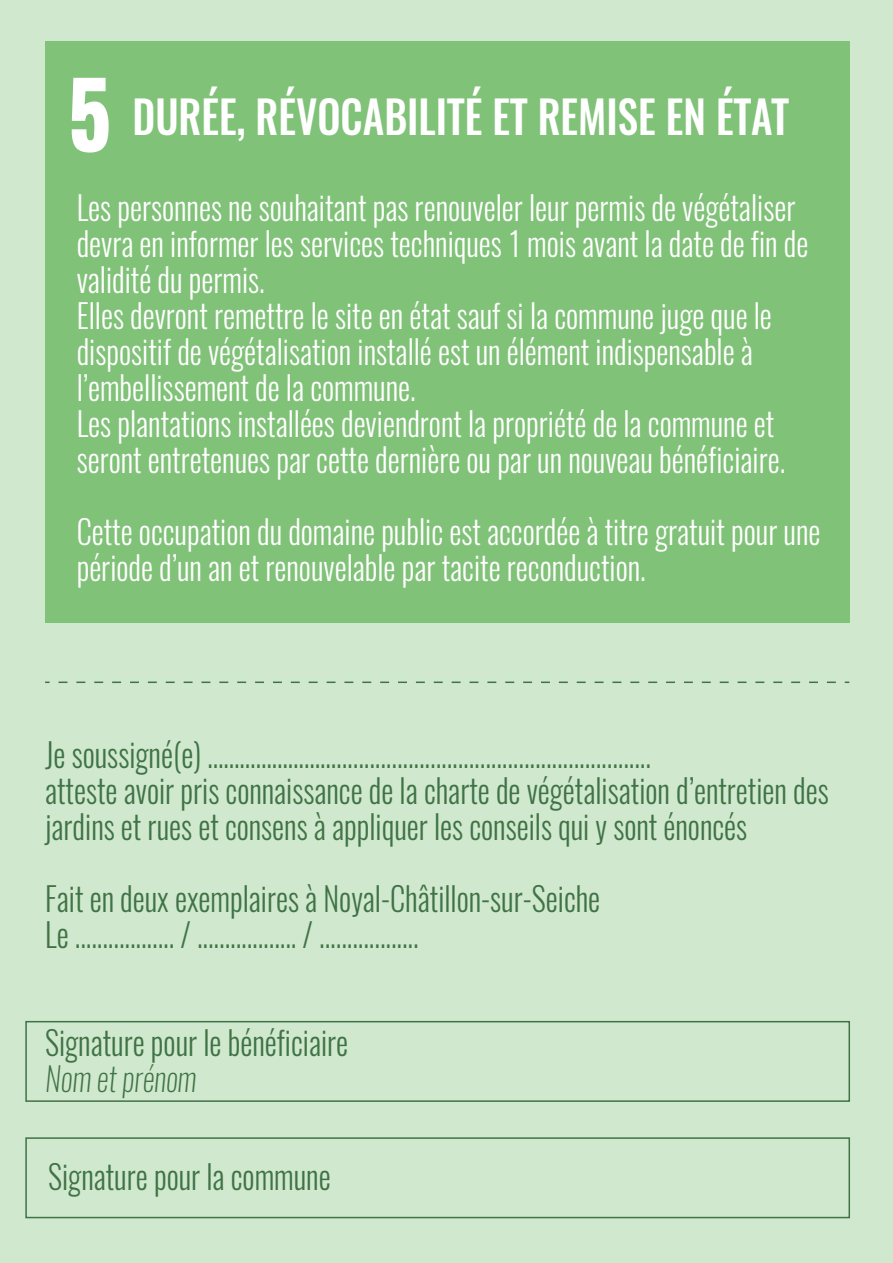
<style>
.page{position:relative;width:893px;height:1263px;background:#fff}
.page>*{position:absolute;margin:0;border:0;box-sizing:border-box;transform-origin:0 0}
.t1{font:500 45px "Oswald";color:#fff;scale:.92 1}
.t2{font:300 33px/36px "Oswald";color:#fff;scale:.92 1}
.t3{font:300 33px/36px "Oswald";color:#3f7346;scale:.92 1}
.t4{font:italic 200 33px "Oswald";color:#3f7346;scale:.92 1}
.s1{font-weight:800;font-size:90.45px}
</style>
<div class="page">
<div style="left:0;top:1px;width:893px;height:1262px;background:#d0e8cd"></div>
<div style="left:45px;top:42px;width:804px;height:581px;background:#81c279"></div>
<svg style="left:59px;top:681px;width:790px;height:2px"></svg>
<div style="left:25px;top:1021px;width:825px;height:81px;border:2px solid #3f7346"></div>
<div style="left:25px;top:1137px;width:825px;height:81px;border:2px solid #3f7346"></div>
<h1 class="t1" style="left:67px;top:85px;width:786px"><span class="s1">5</span> DURÉE, RÉVOCABILITÉ ET REMISE EN ÉTAT</h1>
<p class="t2" style="left:77px;top:190px;width:797px">Les personnes ne souhaitant pas renouveler leur permis de végétaliser devra en informer les services techniques 1 mois avant la date de fin de validité du permis.<br>Elles devront remettre le site en état sauf si la commune juge que le dispositif de végétalisation installé est un élément indispensable à l’embellissement de la commune.<br>Les plantations installées deviendront la propriété de la commune et seront entretenues par cette dernière ou par un nouveau bénéficiaire.</p>
<p class="t2" style="left:77px;top:514px;width:810px">Cette occupation du domaine public est accordée à titre gratuit pour une période d’un an et renouvelable par tacite reconduction.</p>
<p class="t3" style="left:45px;top:737px;width:853px">Je soussigné(e) …………………….........................................................<br>atteste avoir pris connaissance de la charte de végétalisation d’entretien des jardins et rues et consens à appliquer les conseils qui y sont énoncés</p>
<p class="t3" style="left:45px;top:881px;width:605px">Fait en deux exemplaires à Noyal-Châtillon-sur-Seiche<br>Le .................. / .................. / ..................</p>
<p class="t3" style="left:45px;top:1025px;width:331px">Signature pour le bénéficiaire</p>
<p class="t4" style="left:45px;top:1056px;width:166px">Nom et prénom</p>
<p class="t3" style="left:48px;top:1159px;width:309px">Signature pour la commune</p>
</div>
